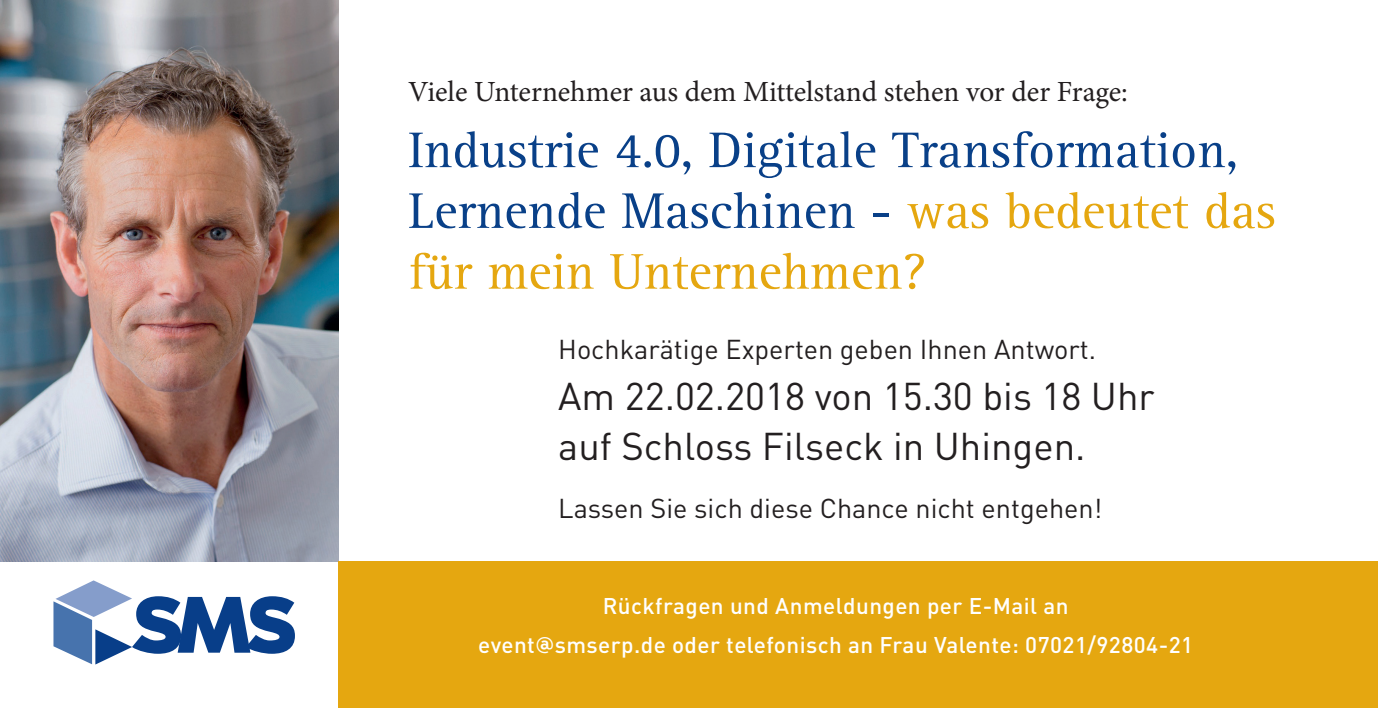
<style>
.page{position:relative;width:1378px;height:708px;background:#fff}
.page>*{position:absolute;margin:0;border:0;box-sizing:border-box;transform-origin:0 0}
.t1{font:51.75px/60.8px "Rotis Serif";color:#094088}
.t2{font:38.25px/49.5px "DIN";color:#231f20}
.t3{font:29.25px "Minion Pro";letter-spacing:-.005em;color:#231f20}
.t4{font:27px "DIN";color:#231f20}
.t5{font:500 22.5px/38.2px "DIN";letter-spacing:.02em;color:#fff;text-align:center}
.s1{color:#e5a710}
.s2{font-family:"Interstate";font-weight:700}
</style>
<div class="page">
<img style="left:0;top:0;width:338px;height:561px">
<svg style="left:53px;top:580px;width:242px;height:84px"></svg>
<div style="left:338px;top:561px;width:1040px;height:147px;background:#e5a710"></div>
<h3 class="t3" style="left:408px;top:72px;width:721px">Viele Unternehmer aus dem Mittelstand stehen vor der Frage:</h3>
<h1 class="t1" style="left:408px;top:121px;width:869px">Industrie 4.0, Digitale Transformation,<br>Lernende Maschinen - <span class="s1">was bedeutet das für mein Unternehmen?</span></h1>
<p class="t4" style="left:558px;top:334px;width:539px">Hochkarätige Experten geben Ihnen Antwort.</p>
<h2 class="t2" style="left:558px;top:372px;width:598px">Am 22.02.2018 von 15.30 bis 18 Uhr auf Schloss Filseck in Uhingen.</h2>
<p class="t4" style="left:558px;top:493px;width:545px">Lassen Sie sich diese Chance nicht entgehen!</p>
<p class="t5" style="left:478px;top:586px;width:716px">Rückfragen und Anmeldungen per E-Mail an<br>event<span class="s2">@</span>smserp.de oder telefonisch an Frau Valente: 07021/92804-21</p>
</div>
